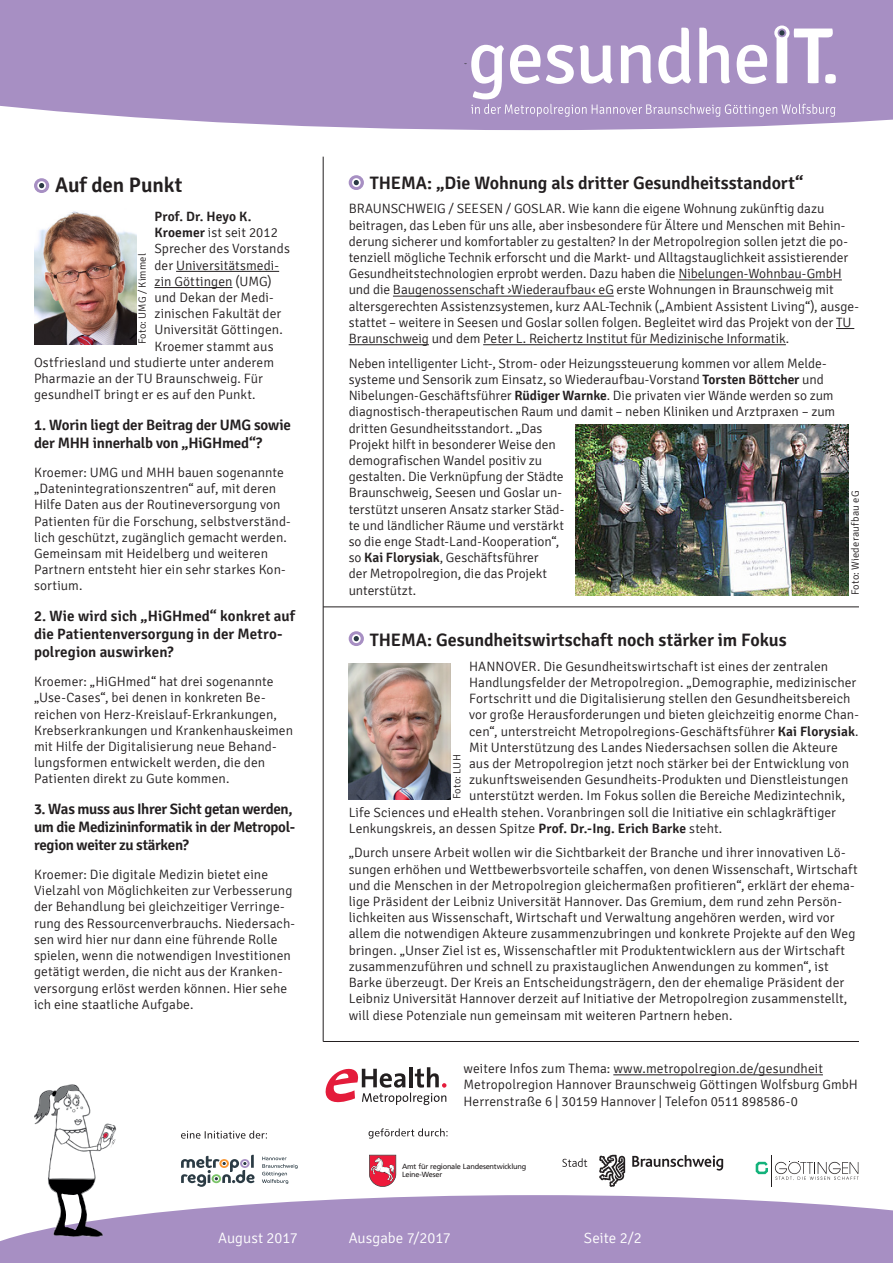
<style>
.page{position:relative;width:893px;height:1263px;background:#fff}
.page>*{position:absolute;margin:0;border:0;box-sizing:border-box;transform-origin:0 0}
.t1{font:600 21px "Signika";letter-spacing:-.005em;color:#231f20}
.t2{font:600 18px "Signika";letter-spacing:-.005em;color:#231f20}
.t3{font:600 15px/18px "Signika";letter-spacing:-.01em;color:#231f20}
.t4{font:300 15px "Signika";color:#fff}
.t5{font:300 13.5px/16.2px "Signika";letter-spacing:.005em;color:#231f20}
.t6{font:600 13.5px "Signika";letter-spacing:.01em;color:#231f20}
.t7{font:300 10.5px "Signika";letter-spacing:.015em;color:#231f20}
.t8{font:7.35px/8.9px "NDS Frutiger";letter-spacing:-.03em;color:#231f20}
.s1{font-weight:600}
</style>
<div class="page">
<hr style="left:678px;top:280px;width:164px;height:1px;background:#231f20">
<hr style="left:393px;top:296px;width:221px;height:1px;background:#231f20">
<svg style="left:836px;top:328px;width:18px;height:1px"></svg>
<hr style="left:349px;top:344px;width:80px;height:1px;background:#231f20">
<hr style="left:483px;top:344px;width:303px;height:1px;background:#231f20">
<img style="left:576px;top:424px;width:272px;height:171px">
<hr style="left:176px;top:271px;width:103px;height:1px;background:#231f20">
<hr style="left:154px;top:287px;width:79px;height:1px;background:#231f20">
<div style="left:0;top:0;width:893px;height:130px;background:#a78fc3"></div>
<svg style="left:325px;top:1067px;width:121px;height:38px"></svg>
<hr style="left:323px;top:157px;width:1px;height:884px;background:#231f20">
<svg style="left:0;top:1195px;width:893px;height:68px;background:#b09ac9"></svg>
<hr style="left:323px;top:607px;width:536px;height:1px;background:#231f20">
<hr style="left:323px;top:1041px;width:536px;height:1px;background:#231f20">
<hr style="left:613px;top:1074px;width:210px;height:1px;background:#231f20">
<svg style="left:756px;top:1162px;width:12px;height:12px"></svg>
<svg style="left:775px;top:1161px;width:84px;height:19px"></svg>
<hr style="left:771px;top:1155px;width:1px;height:31px;background:#231f20">
<svg style="left:369px;top:1128px;width:78px;height:10px"></svg>
<svg style="left:181px;top:1131px;width:86px;height:7px"></svg>
<img style="left:34px;top:211px;width:102px;height:133px">
<svg style="left:33px;top:1084px;width:84px;height:153px"></svg>
<svg style="left:262px;top:1157px;width:36px;height:27px"></svg>
<svg style="left:181px;top:1155px;width:74px;height:32px"></svg>
<svg style="left:369px;top:1155px;width:27px;height:32px"></svg>
<svg style="left:599px;top:1155px;width:26px;height:32px"></svg>
<svg style="left:562px;top:1158px;width:25px;height:9px"></svg>
<svg style="left:632px;top:1155px;width:91px;height:16px"></svg>
<svg style="left:349px;top:175px;width:15px;height:15px"></svg>
<svg style="left:349px;top:631px;width:15px;height:15px"></svg>
<svg style="left:463px;top:26px;width:373px;height:91px"></svg>
<svg style="left:34px;top:178px;width:15px;height:15px"></svg>
<img style="left:349px;top:663px;width:102px;height:136px">
<p class="t1" style="left:55px;top:172px;width:129px">Auf den Punkt</p>
<p class="t6" style="left:154px;top:209px;width:98px">Prof. Dr. Heyo K.</p>
<p class="t5" style="left:154px;top:225px;width:125px"><span class="s1">Kroemer</span> ist seit 2012</p>
<p class="t5" style="left:154px;top:241px;width:137px">Sprecher des Vorstands</p>
<p class="t5" style="left:154px;top:257px;width:126px">der Universitätsmedi-</p>
<p class="t5" style="left:154px;top:273px;width:119px">zin Göttingen (UMG)</p>
<p class="t5" style="left:154px;top:290px;width:121px">und Dekan der Medi-</p>
<p class="t5" style="left:154px;top:306px;width:128px">zinischen Fakultät der</p>
<p class="t5" style="left:154px;top:322px;width:130px">Universität Göttingen.</p>
<p class="t5" style="left:154px;top:338px;width:121px">Kroemer stammt aus</p>
<p class="t5" style="left:34px;top:354px;width:241px">Ostfriesland und studierte unter anderem</p>
<p class="t5" style="left:34px;top:371px;width:230px">Pharmazie an der TU Braunschweig. Für</p>
<p class="t5" style="left:34px;top:387px;width:223px">gesundheIT bringt er es auf den Punkt.</p>
<p class="t3" style="left:34px;top:416px;width:259px">1. Worin liegt der Beitrag der UMG sowie der MHH innerhalb von „HiGHmed“?</p>
<p class="t5" style="left:34px;top:465px;width:258px">Kroemer: UMG und MHH bauen sogenannte „Datenintegrationszentren“ auf, mit deren Hilfe Daten aus der Routineversorgung von Patienten für die Forschung, selbstverständ&shy;lich geschützt, zugänglich gemacht werden.<br>Gemeinsam mit Heidelberg und weiteren Partnern entsteht hier ein sehr starkes Kon&shy;sortium.</p>
<p class="t3" style="left:34px;top:607px;width:262px">2. Wie wird sich „HiGHmed“ konkret auf die Patientenversorgung in der Metro&shy;polregion auswirken?</p>
<p class="t5" style="left:34px;top:674px;width:261px">Kroemer: „HiGHmed“ hat drei sogenannte „Use-Cases“, bei denen in konkreten Be&shy;reichen von Herz-Kreislauf-Erkrankungen, Krebserkrankungen und Krankenhauskeimen mit Hilfe der Digitalisierung neue Behand&shy;lungsformen entwickelt werden, die den Patienten direkt zu Gute kommen.</p>
<p class="t3" style="left:34px;top:800px;width:263px">3. Was muss aus Ihrer Sicht getan werden, um die Medizininformatik in der Metropol&shy;region weiter zu stärken?</p>
<p class="t5" style="left:34px;top:867px;width:263px">Kroemer: Die digitale Medizin bietet eine Vielzahl von Möglichkeiten zur Verbesserung der Behandlung bei gleichzeitiger Verringe&shy;rung des Ressourcenverbrauchs. Niedersach&shy;sen wird hier nur dann eine führende Rolle spielen, wenn die notwendigen Investitionen getätigt werden, die nicht aus der Kranken&shy;versorgung erlöst werden können. Hier sehe ich eine staatliche Aufgabe.</p>
<p class="t7" style="left:137px;top:344px;width:92px;rotate:-90deg">Foto: UMG / Kimmel</p>
<p class="t2" style="left:370px;top:172px;width:435px">THEMA: „Die Wohnung als dritter Gesundheitsstandort“</p>
<p class="t5" style="left:349px;top:201px;width:512px">BRAUNSCHWEIG / SEESEN / GOSLAR. Wie kann die eigene Wohnung zukünftig dazu beitragen, das Leben für uns alle, aber insbesondere für Ältere und Menschen mit Behin&shy;derung sicherer und komfortabler zu gestalten? In der Metropolregion sollen jetzt die po&shy;tenziell mögliche Technik erforscht und die Markt- und Alltagstauglichkeit assistierender Gesundheitstechnologien erprobt werden. Dazu haben die Nibelungen-Wohnbau-GmbH und die Baugenossenschaft ›Wiederaufbau‹ eG erste Wohnungen in Braunschweig mit altersgerechten Assistenzsystemen, kurz AAL-Technik („Ambient Assistent Living“), ausge&shy;stattet – weitere in Seesen und Goslar sollen folgen. Begleitet wird das Projekt von der TU Braunschweig und dem Peter L. Reichertz Institut für Medizinische Informatik.</p>
<p class="t5" style="left:349px;top:355px;width:488px">Neben intelligenter Licht-, Strom- oder Heizungssteuerung kommen vor allem Melde&shy;systeme und Sensorik zum Einsatz, so Wiederaufbau-Vorstand <span class="s1">Torsten Böttcher</span> und Nibelungen-Geschäftsführer <span class="s1">Rüdiger Warnke</span>. Die privaten vier Wände werden so zum diagnostisch-therapeutischen Raum und damit – neben Kliniken und Arztpraxen – zum dritten Gesundheitsstandort. „Das<br>Projekt hilft in besonderer Weise den<br>demografischen Wandel positiv zu<br>gestalten. Die Verknüpfung der Städte<br>Braunschweig, Seesen und Goslar un-<br>terstützt unseren Ansatz starker Städ-<br>te und ländlicher Räume und verstärkt<br>so die enge Stadt-Land-Kooperation“,<br>so <span class="s1">Kai Florysiak</span>, Geschäftsführer<br>der Metropolregion, die das Projekt<br>unterstützt.</p>
<p class="t7" style="left:850px;top:595px;width:106px;rotate:-90deg">Foto: Wiederaufbau eG</p>
<p class="t2" style="left:370px;top:629px;width:418px">THEMA: Gesundheitswirtschaft noch stärker im Fokus</p>
<p class="t5" style="left:469px;top:658px;width:361px">HANNOVER. Die Gesundheitswirtschaft ist eines der zentralen</p>
<p class="t5" style="left:469px;top:674px;width:389px">Handlungsfelder der Metropolregion. „Demographie, medizinischer</p>
<p class="t5" style="left:469px;top:691px;width:383px">Fortschritt und die Digitalisierung stellen den Gesundheitsbereich</p>
<p class="t5" style="left:469px;top:707px;width:391px">vor große Herausforderungen und bieten gleichzeitig enorme Chan-</p>
<p class="t5" style="left:469px;top:723px;width:391px">cen“, unterstreicht Metropolregions-Geschäftsführer <span class="s1">Kai Florysiak</span>.</p>
<p class="t5" style="left:469px;top:739px;width:370px">Mit Unterstützung des Landes Niedersachsen sollen die Akteure</p>
<p class="t5" style="left:469px;top:755px;width:382px">aus der Metropolregion jetzt noch stärker bei der Entwicklung von</p>
<p class="t5" style="left:469px;top:772px;width:381px">zukunftsweisenden Gesundheits-Produkten und Dienstleistungen</p>
<p class="t5" style="left:469px;top:788px;width:378px">unterstützt werden. Im Fokus sollen die Bereiche Medizintechnik,</p>
<p class="t5" style="left:349px;top:804px;width:489px">Life Sciences und eHealth stehen. Voranbringen soll die Initiative ein schlagkräftiger</p>
<p class="t5" style="left:349px;top:820px;width:375px">Lenkungskreis, an dessen Spitze <span class="s1">Prof. Dr.-Ing. Erich Barke</span> steht.</p>
<p class="t5" style="left:349px;top:845px;width:511px">„Durch unsere Arbeit wollen wir die Sichtbarkeit der Branche und ihrer innovativen Lö&shy;sungen erhöhen und Wettbewerbsvorteile schaffen, von denen Wissenschaft, Wirtschaft und die Menschen in der Metropolregion gleichermaßen profitieren“, erklärt der ehema&shy;lige Präsident der Leibniz Universität Hannover. Das Gremium, dem rund zehn Persön&shy;lichkeiten aus Wissenschaft, Wirtschaft und Verwaltung angehören werden, wird vor allem die notwendigen Akteure zusammenzubringen und konkrete Projekte auf den Weg bringen. „Unser Ziel ist es, Wissenschaftler mit Produktentwicklern aus der Wirtschaft zusammenzuführen und schnell zu praxistauglichen Anwendungen zu kommen“, ist Barke überzeugt. Der Kreis an Entscheidungsträgern, den der ehemalige Präsident der Leibniz Universität Hannover derzeit auf Initiative der Metropolregion zusammenstellt, will diese Potenziale nun gemeinsam mit weiteren Partnern heben.</p>
<p class="t7" style="left:451px;top:799px;width:46px;rotate:-90deg">Foto: LUH</p>
<p class="t5" style="left:463px;top:1061px;width:361px">weitere Infos zum Thema: www.metropolregion.de/gesundheit</p>
<p class="t5" style="left:463px;top:1077px;width:396px">Metropolregion Hannover Braunschweig Göttingen Wolfsburg GmbH</p>
<p class="t5" style="left:463px;top:1093px;width:336px">Herrenstraße 6 | 30159 Hannover | Telefon 0511 898586-0</p>
<p class="t8" style="left:402px;top:1162px;width:126px">Amt für regionale Landesentwicklung<br>Leine-Weser</p>
<p class="t4" style="left:218px;top:1230px;width:81px">August 2017</p>
<p class="t4" style="left:349px;top:1230px;width:103px">Ausgabe 7/2017</p>
<p class="t4" style="left:584px;top:1230px;width:59px">Seite 2/2</p>
</div>
